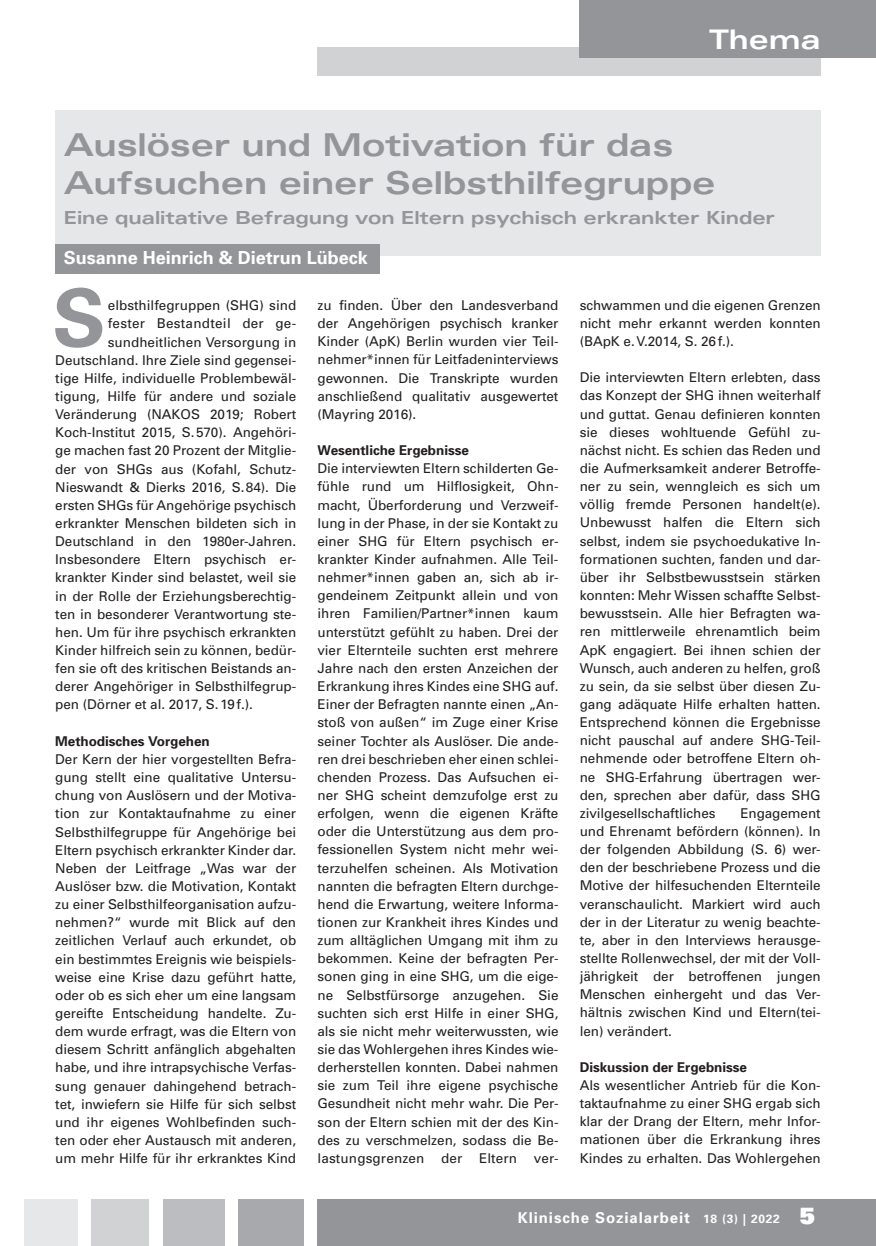
<style>
.page{position:relative;width:876px;height:1246px;background:#fff}
.page>*{position:absolute;margin:0;border:0;box-sizing:border-box;transform-origin:0 0}
.t1{font:700 79.95px "Univers";color:#939598}
.t2{font:700 expanded 31.5px/37.8px "Univers";letter-spacing:-.005em;color:#939598}
.t3{font:700 expanded 27px "Univers";color:#fff}
.t4{font:700 expanded 18px "Univers";letter-spacing:-.005em;color:#939598}
.t5{font:700 18px "Univers";color:#fff}
.t6{font:700 15px "Univers";letter-spacing:.06em;color:#fff}
.t7{font:13.5px/18.1px "Univers";letter-spacing:-.005em;color:#231f20;text-align:justify}
.t8{font:700 13.5px "Univers";letter-spacing:-.005em;color:#231f20}
.t9{font:13.5px "Univers";letter-spacing:.02em;color:#231f20}
.s1{font-size:12px}
.s2{font-weight:900;font-size:22.5px}
</style>
<div class="page">
<div style="left:317px;top:47px;width:504px;height:29px;background:#d1d2d4"></div>
<div style="left:580px;top:0;width:296px;height:58px;background:#939598"></div>
<div style="left:317px;top:1200px;width:559px;height:46px;background:#939598"></div>
<div style="left:238px;top:1200px;width:66px;height:46px;background:#a8a9ad"></div>
<div style="left:163px;top:1200px;width:62px;height:46px;background:#bcbdc0"></div>
<div style="left:91px;top:1200px;width:58px;height:46px;background:#d1d2d4"></div>
<div style="left:25px;top:1200px;width:53px;height:46px;background:#e6e7e9"></div>
<div style="left:55px;top:111px;width:766px;height:145px;background:#e6e7e9"></div>
<div style="left:55px;top:244px;width:325px;height:30px;background:#939598"></div>
<h3 class="t3" style="left:709px;top:24px;width:113px">Thema</h3>
<h2 class="t2" style="left:64px;top:126px;width:653px">Auslöser und Motivation für das<br>Aufsuchen einer Selbsthilfegruppe</h2>
<h3 class="t4" style="left:64px;top:207px;width:713px">Eine qualitative Befragung von Eltern psychisch erkrankter Kinder</h3>
<h3 class="t5" style="left:64px;top:247px;width:306px">Susanne Heinrich &amp; Dietrun Lübeck</h3>
<h1 class="t1" style="left:52px;top:270px;width:55px">S</h1>
<p class="t7" style="left:108px;top:296px;width:190px">elbsthilfegruppen (SHG) sind</p>
<p class="t9" style="left:108px;top:316px;width:190px">fester Bestandteil der ge-</p>
<p class="t7" style="left:108px;top:333px;width:190px">sundheitlichen Versorgung in</p>
<p class="t7" style="left:55px;top:351px;width:242px">Deutschland. Ihre Ziele sind gegensei-</p>
<p class="t7" style="left:55px;top:369px;width:242px">tige Hilfe, individuelle Problembewäl-</p>
<p class="t7" style="left:55px;top:387px;width:242px">tigung, Hilfe für andere und soziale</p>
<p class="t7" style="left:55px;top:405px;width:242px">Veränderung (NAKOS 2019; Robert</p>
<p class="t7" style="left:55px;top:423px;width:242px">Koch-Institut 2015, S.570). Angehöri-</p>
<p class="t7" style="left:55px;top:442px;width:242px">ge machen fast 20 Prozent der Mitglie-</p>
<p class="t7" style="left:55px;top:460px;width:242px">der von SHGs aus (Kofahl, Schutz-</p>
<p class="t7" style="left:55px;top:478px;width:242px">Nieswandt &amp; Dierks 2016, S.84). Die</p>
<p class="t7" style="left:55px;top:496px;width:242px">ersten SHGs für Angehörige psychisch</p>
<p class="t7" style="left:55px;top:514px;width:242px">erkrankter Menschen bildeten sich in</p>
<p class="t7" style="left:55px;top:532px;width:242px">Deutschland in den 1980er-Jahren.</p>
<p class="t7" style="left:55px;top:551px;width:242px">Insbesondere Eltern psychisch er-</p>
<p class="t7" style="left:55px;top:569px;width:242px">krankter Kinder sind belastet, weil sie</p>
<p class="t7" style="left:55px;top:587px;width:242px">in der Rolle der Erziehungsberechtig-</p>
<p class="t7" style="left:55px;top:605px;width:242px">ten in besonderer Verantwortung ste-</p>
<p class="t7" style="left:55px;top:623px;width:242px">hen. Um für ihre psychisch erkrankten</p>
<p class="t7" style="left:55px;top:641px;width:242px">Kinder hilfreich sein zu können, bedür-</p>
<p class="t7" style="left:55px;top:659px;width:242px">fen sie oft des kritischen Beistands an-</p>
<p class="t7" style="left:55px;top:678px;width:242px">derer Angehöriger in Selbsthilfegrup-</p>
<p class="t7" style="left:55px;top:696px;width:199px">pen (Dörner et al. 2017, S.19f.).</p>
<p class="t8" style="left:55px;top:733px;width:156px">Methodisches Vorgehen</p>
<p class="t7" style="left:55px;top:750px;width:242px">Der Kern der hier vorgestellten Befra&shy;gung stellt eine qualitative Untersu&shy;chung von Auslösern und der Motiva&shy;tion zur Kontaktaufnahme zu einer Selbsthilfegruppe für Angehörige bei Eltern psychisch erkrankter Kinder dar.<br>Neben der Leitfrage „Was war der Auslöser bzw. die Motivation, Kontakt zu einer Selbsthilfeorganisation aufzu&shy;nehmen?“ wurde mit Blick auf den zeitlichen Verlauf auch erkundet, ob ein bestimmtes Ereignis wie beispiels&shy;weise eine Krise dazu geführt hatte, oder ob es sich eher um eine langsam gereifte Entscheidung handelte. Zu&shy;dem wurde erfragt, was die Eltern von diesem Schritt anfänglich abgehalten habe, und ihre intrapsychische Verfas&shy;sung genauer dahingehend betrach&shy;tet, inwiefern sie Hilfe für sich selbst und ihr eigenes Wohlbefinden such&shy;ten oder eher Austausch mit anderen, um mehr Hilfe für ihr erkranktes Kind</p>
<p class="t7" style="left:317px;top:296px;width:242px">zu finden. Über den Landesverband der Angehörigen psychisch kranker Kinder (ApK) Berlin wurden vier Teil&shy;nehmer*innen für Leitfadeninterviews gewonnen. Die Transkripte wurden anschließend qualitativ ausgewertet (Mayring 2016).</p>
<p class="t8" style="left:317px;top:442px;width:153px">Wesentliche Ergebnisse</p>
<p class="t7" style="left:317px;top:460px;width:242px">Die interviewten Eltern schilderten Ge&shy;fühle rund um Hilflosigkeit, Ohn&shy;macht, Überforderung und Verzweif&shy;lung in der Phase, in der sie Kontakt zu einer SHG für Eltern psychisch er&shy;krankter Kinder aufnahmen. Alle Teil&shy;nehmer*innen gaben an, sich ab ir&shy;gendeinem Zeitpunkt allein und von ihren Familien/Partner*innen kaum unterstützt gefühlt zu haben. Drei der vier Elternteile suchten erst mehrere Jahre nach den ersten Anzeichen der Erkrankung ihres Kindes eine SHG auf.<br>Einer der Befragten nannte einen „An&shy;stoß von außen“ im Zuge einer Krise seiner Tochter als Auslöser. Die ande&shy;ren drei beschrieben eher einen schlei&shy;chenden Prozess. Das Aufsuchen ei&shy;ner SHG scheint demzufolge erst zu erfolgen, wenn die eigenen Kräfte oder die Unterstützung aus dem pro&shy;fessionellen System nicht mehr wei&shy;terzuhelfen scheinen. Als Motivation nannten die befragten Eltern durchge&shy;hend die Erwartung, weitere Informa&shy;tionen zur Krankheit ihres Kindes und zum alltäglichen Umgang mit ihm zu bekommen. Keine der befragten Per&shy;sonen ging in eine SHG, um die eige&shy;ne Selbstfürsorge anzugehen. Sie suchten sich erst Hilfe in einer SHG, als sie nicht mehr weiterwussten, wie sie das Wohlergehen ihres Kindes wie&shy;derherstellen konnten. Dabei nahmen sie zum Teil ihre eigene psychische Gesundheit nicht mehr wahr. Die Per&shy;son der Eltern schien mit der des Kin&shy;des zu verschmelzen, sodass die Be&shy;lastungsgrenzen der Eltern ver-</p>
<p class="t7" style="left:580px;top:296px;width:242px">schwammen und die eigenen Grenzen nicht mehr erkannt werden konnten (BApK e.V.2014, S. 26f.).</p>
<p class="t7" style="left:580px;top:369px;width:242px">Die interviewten Eltern erlebten, dass das Konzept der SHG ihnen weiterhalf und guttat. Genau definieren konnten sie dieses wohltuende Gefühl zu&shy;nächst nicht. Es schien das Reden und die Aufmerksamkeit anderer Betroffe&shy;ner zu sein, wenngleich es sich um völlig fremde Personen handelt(e).<br>Unbewusst halfen die Eltern sich selbst, indem sie psychoedukative In&shy;formationen suchten, fanden und dar&shy;über ihr Selbstbewusstsein stärken konnten: Mehr Wissen schaffte Selbst&shy;bewusstsein. Alle hier Befragten wa&shy;ren mittlerweile ehrenamtlich beim ApK engagiert. Bei ihnen schien der Wunsch, auch anderen zu helfen, groß zu sein, da sie selbst über diesen Zu&shy;gang adäquate Hilfe erhalten hatten.<br>Entsprechend können die Ergebnisse nicht pauschal auf andere SHG-Teil&shy;nehmende oder betroffene Eltern oh&shy;ne SHG-Erfahrung übertragen wer&shy;den, sprechen aber dafür, dass SHG zivilgesellschaftliches</p>
<p class="t7" style="left:580px;top:804px;width:242px;text-indent:161px">Engagement und Ehrenamt befördern (können). In der folgenden Abbildung (S. 6) wer&shy;den der beschriebene Prozess und die Motive der hilfesuchenden Elternteile veranschaulicht. Markiert wird auch der in der Literatur zu wenig beachte&shy;te, aber in den Interviews herausge&shy;stellte Rollenwechsel, der mit der Voll&shy;jährigkeit der betroffenen jungen Menschen einhergeht und das Ver&shy;hältnis zwischen Kind und Eltern(tei&shy;len) verändert.</p>
<p class="t8" style="left:580px;top:1059px;width:169px">Diskussion der Ergebnisse</p>
<p class="t7" style="left:580px;top:1076px;width:242px">Als wesentlicher Antrieb für die Kon&shy;taktaufnahme zu einer SHG ergab sich klar der Drang der Eltern, mehr Infor&shy;mationen über die Erkrankung ihres Kindes zu erhalten. Das Wohlergehen</p>
<p class="t6" style="left:518px;top:1208px;width:299px">Klinische Sozialarbeit <span class="s1">18 (3) | 2022</span> <span class="s2">5</span></p>
</div>
